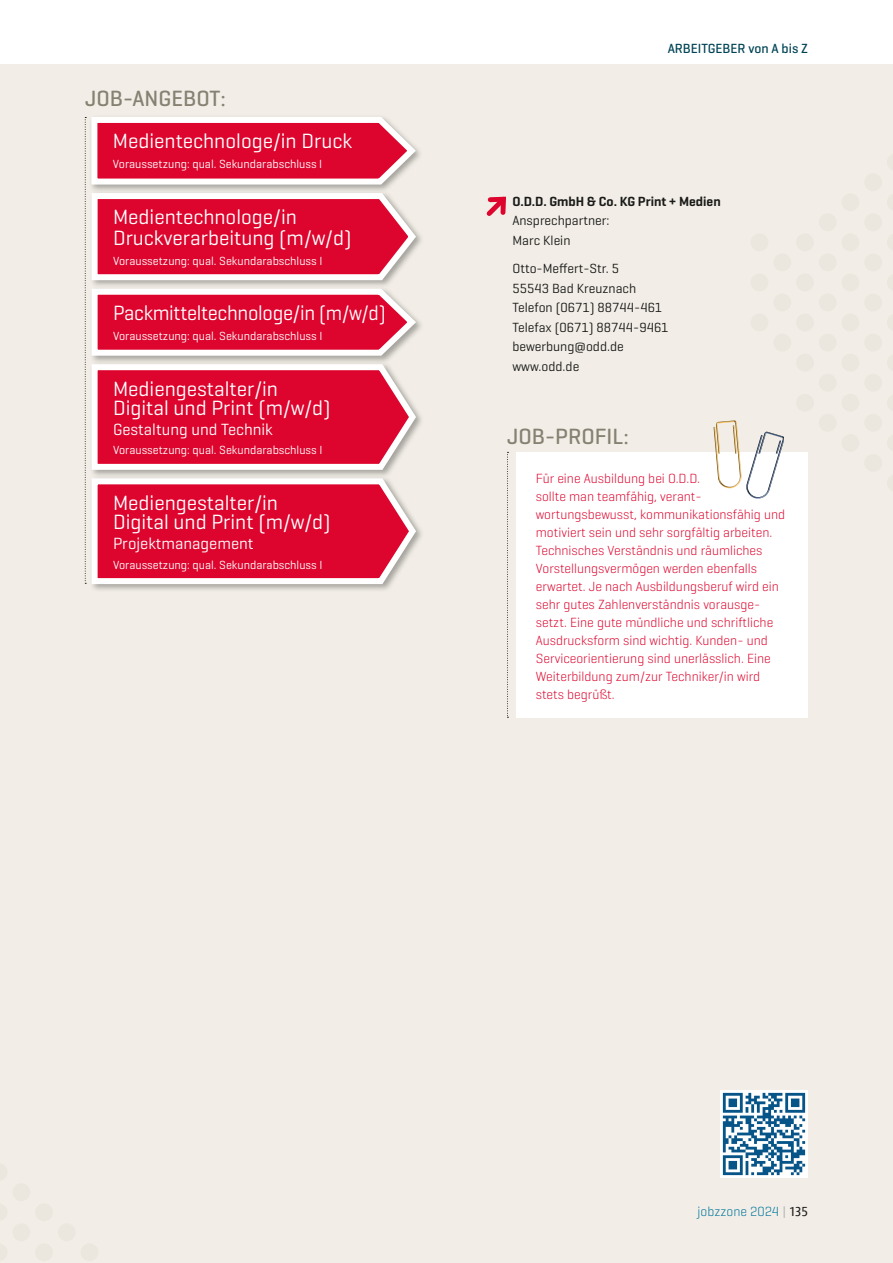
<style>
.page{position:relative;width:893px;height:1263px;background:#fff}
.page>*{position:absolute;margin:0;border:0;box-sizing:border-box;transform-origin:0 0}
.t1{font:500 22.5px "Geogrotesque";color:#868172}
.t2{font:21px/19.5px "Geogrotesque";color:#fff}
.t3{font:16.5px "Geogrotesque";color:#fff}
.t4{font:300 13.5px/18px "Geogrotesque";color:#dd042d}
.t5{font:13.5px/19.5px "Geogrotesque";color:#1a1a18}
.t6{font:600 13.5px "Geogrotesque";color:#1a1a18}
.t7{font:500 13.5px "Geogrotesque";color:#045}
.t8{font:300 13.5px "Geogrotesque";color:#00759c}
.t9{font:12px "Geogrotesque";color:#fff}
.s1{font-family:"Phoenica UNI";font-weight:400;font-size:21px}
.s2{font-size:20.85px}
.s3{font-family:"Phoenica UNI";font-weight:400;color:#b1b2b3}
.s4{font-family:"Phoenica UNI";font-weight:400;color:#1a1a18}
</style>
<div class="page">
<div style="left:0;top:64px;width:893px;height:1199px;background:#f2eee7"></div>
<div style="left:89px;top:476px;width:335px;height:117px;background:#1a1a18;opacity:.35"></div>
<svg style="left:85px;top:117px;width:336px;height:472px;background:#e14965"></svg>
<div style="left:35px;top:1243px;width:18px;height:18px;background:#ece7de;border-radius:50%"></div>
<div style="left:12px;top:1223px;width:18px;height:18px;background:#ece7de;border-radius:50%"></div>
<div style="left:35px;top:1203px;width:18px;height:18px;background:#ece7de;border-radius:50%"></div>
<div style="left:58px;top:1223px;width:18px;height:18px;background:#ece7de;border-radius:50%"></div>
<div style="left:12px;top:1183px;width:18px;height:18px;background:#ece7de;border-radius:50%"></div>
<div style="left:80px;top:1243px;width:18px;height:18px;background:#ece7de;border-radius:50%"></div>
<div style="left:864px;top:213px;width:18px;height:18px;background:#ece7de;border-radius:50%"></div>
<div style="left:819px;top:213px;width:18px;height:18px;background:#ece7de;border-radius:50%"></div>
<div style="left:841px;top:193px;width:18px;height:18px;background:#ece7de;border-radius:50%"></div>
<div style="left:864px;top:173px;width:18px;height:18px;background:#ece7de;border-radius:50%"></div>
<div style="left:796px;top:354px;width:18px;height:18px;background:#ece7de;border-radius:50%"></div>
<div style="left:841px;top:354px;width:18px;height:18px;background:#ece7de;border-radius:50%"></div>
<div style="left:819px;top:374px;width:18px;height:18px;background:#ece7de;border-radius:50%"></div>
<div style="left:864px;top:374px;width:18px;height:18px;background:#ece7de;border-radius:50%"></div>
<div style="left:819px;top:334px;width:18px;height:18px;background:#ece7de;border-radius:50%"></div>
<div style="left:864px;top:334px;width:18px;height:18px;background:#ece7de;border-radius:50%"></div>
<div style="left:796px;top:273px;width:18px;height:18px;background:#ece7de;border-radius:50%"></div>
<div style="left:841px;top:273px;width:18px;height:18px;background:#ece7de;border-radius:50%"></div>
<div style="left:819px;top:293px;width:18px;height:18px;background:#ece7de;border-radius:50%"></div>
<div style="left:864px;top:293px;width:18px;height:18px;background:#ece7de;border-radius:50%"></div>
<div style="left:841px;top:233px;width:18px;height:18px;background:#ece7de;border-radius:50%"></div>
<div style="left:819px;top:253px;width:18px;height:18px;background:#ece7de;border-radius:50%"></div>
<div style="left:864px;top:253px;width:18px;height:18px;background:#ece7de;border-radius:50%"></div>
<div style="left:750px;top:314px;width:18px;height:18px;background:#ece7de;border-radius:50%"></div>
<div style="left:796px;top:314px;width:18px;height:18px;background:#ece7de;border-radius:50%"></div>
<div style="left:841px;top:314px;width:18px;height:18px;background:#ece7de;border-radius:50%"></div>
<div style="left:773px;top:334px;width:18px;height:18px;background:#ece7de;border-radius:50%"></div>
<div style="left:750px;top:273px;width:18px;height:18px;background:#ece7de;border-radius:50%"></div>
<div style="left:773px;top:293px;width:18px;height:18px;background:#ece7de;border-radius:50%"></div>
<div style="left:750px;top:233px;width:18px;height:18px;background:#ece7de;border-radius:50%"></div>
<div style="left:796px;top:233px;width:18px;height:18px;background:#ece7de;border-radius:50%"></div>
<div style="left:773px;top:253px;width:18px;height:18px;background:#ece7de;border-radius:50%"></div>
<div style="left:841px;top:434px;width:18px;height:18px;background:#ece7de;border-radius:50%"></div>
<div style="left:864px;top:454px;width:18px;height:18px;background:#ece7de;border-radius:50%"></div>
<div style="left:796px;top:394px;width:18px;height:18px;background:#ece7de;border-radius:50%"></div>
<div style="left:841px;top:394px;width:18px;height:18px;background:#ece7de;border-radius:50%"></div>
<div style="left:819px;top:414px;width:18px;height:18px;background:#ece7de;border-radius:50%"></div>
<div style="left:864px;top:414px;width:18px;height:18px;background:#ece7de;border-radius:50%"></div>
<svg style="left:486px;top:196px;width:20px;height:20px"></svg>
<svg style="left:720px;top:1090px;width:88px;height:88px"></svg>
<svg style="left:723px;top:1093px;width:82px;height:82px;background:#7da6c0"></svg>
<svg style="left:507px;top:452px;width:1px;height:266px"></svg>
<div style="left:517px;top:452px;width:291px;height:266px;background:#fff"></div>
<svg style="left:713px;top:420px;width:71px;height:78px"></svg>
<h1 class="t1" style="left:85px;top:84px;width:143px">JOB-ANGEBOT<span class="s1">:</span></h1>
<h2 class="t2" style="left:113px;top:130px;width:241px">Medientechnologe/in Druck</h2>
<p class="t9" style="left:113px;top:156px;width:211px">Voraussetzung: qual. Sekundarabschluss I</p>
<h2 class="t2" style="left:113px;top:206px;width:240px;line-height:21px">Medientechnologe/in<br>Druckverarbeitung (m/w/d)</h2>
<p class="t9" style="left:113px;top:254px;width:211px">Voraussetzung: qual. Sekundarabschluss I</p>
<h2 class="t2" style="left:113px;top:302px;width:274px">Packmitteltechnologe/in <span class="s2">(m/w/d)</span></h2>
<p class="t9" style="left:113px;top:328px;width:211px">Voraussetzung: qual. Sekundarabschluss I</p>
<h2 class="t2" style="left:113px;top:378px;width:219px">Mediengestalter/in<br>Digital und Print (m/w/d)</h2>
<p class="t3" style="left:113px;top:419px;width:161px">Gestaltung und Technik</p>
<p class="t9" style="left:113px;top:443px;width:211px">Voraussetzung: qual. Sekundarabschluss I</p>
<h2 class="t2" style="left:113px;top:492px;width:219px">Mediengestalter/in<br>Digital und Print (m/w/d)</h2>
<p class="t3" style="left:113px;top:533px;width:142px">Projektmanagement</p>
<p class="t9" style="left:113px;top:557px;width:211px">Voraussetzung: qual. Sekundarabschluss I</p>
<p class="t7" style="left:668px;top:40px;width:142px">ARBEITGEBER von A bis Z</p>
<p class="t6" style="left:512px;top:193px;width:210px">O.D.D. GmbH &amp; Co. KG Print + Medien</p>
<p class="t5" style="left:512px;top:210px;width:99px">Ansprechpartner:<br>Marc Klein</p>
<p class="t5" style="left:512px;top:258px;width:158px">Otto-Meffert-Str. 5<br>55543 Bad Kreuznach<br>Telefon (0671) 88744-461<br>Telefax (0671) 88744-9461 bewerbung@odd.de www.odd.de</p>
<h1 class="t1" style="left:507px;top:423px;width:123px">JOB-PROFIL<span class="s1">:</span></h1>
<p class="t4" style="left:536px;top:469px;width:251px">Für eine Ausbildung bei O.D.D.<br>sollte man teamfähig, verant&shy;wortungsbewusst, kommunikationsfähig und motiviert sein und sehr sorgfältig arbeiten.<br>Technisches Verständnis und räumliches Vorstellungsvermögen werden ebenfalls erwartet. Je nach Ausbildungsberuf wird ein sehr gutes Zahlenverständnis vorausge&shy;setzt. Eine gute mündliche und schriftliche Ausdrucksform sind wichtig. Kunden- und Serviceorientierung sind unerlässlich. Eine Weiterbildung zum/zur Techniker/in wird stets begrüßt.</p>
<p class="t8" style="left:698px;top:1203px;width:112px">jobzzone 2024 <span class="s3">|</span> <span class="s4">135</span></p>
</div>
